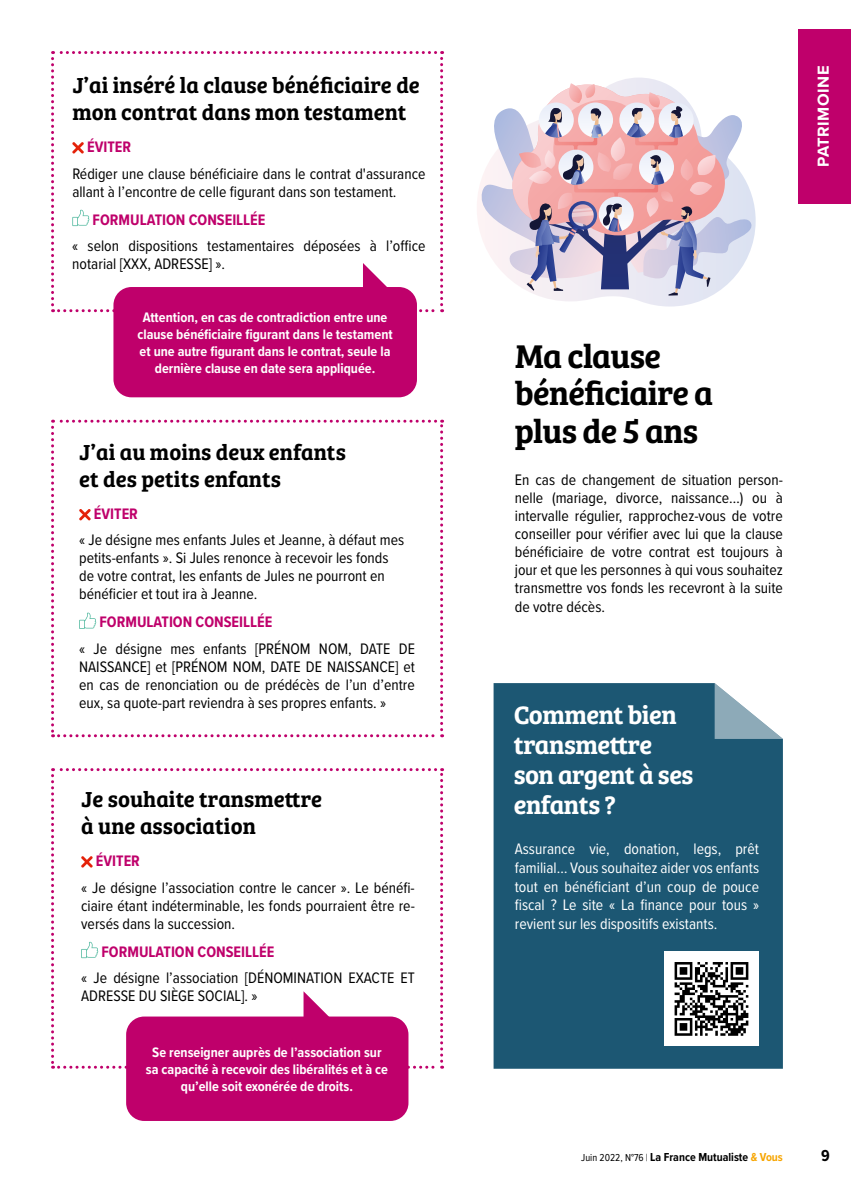
<style>
.page{position:relative;width:851px;height:1191px;background:#fff}
.page>*{position:absolute;margin:0;border:0;box-sizing:border-box;transform-origin:0 0}
.t1{font:34.05px/37.5px "Bree Serif Sb";letter-spacing:-.02em;color:#000}
.t2{font:26.25px/30px "Bree Serif Sb";letter-spacing:-.02em;color:#fff}
.t3{font:22.5px/27px "Bree Serif Sb";color:#000}
.t4{font:700 16.5px "Proxima Nova";letter-spacing:.035em;color:#fff}
.t5{font:700 16.5px "Proxima Nova Cond";color:#000}
.t6{font:15.75px/18px "Proxima Nova Cond";color:#000}
.t7{font:15.75px/18.9px "Proxima Nova Cond";color:#fff;text-align:justify}
.t8{font:700 15.75px "Proxima Nova Cond";color:#bf006b}
.t9{font:700 14.25px/17.1px "Proxima Nova Cond";color:#fff;text-align:center}
.t10{font:700 12px "Proxima Nova Cond";color:#000}
.s1{font-weight:400;font-size:10.5px}
.s2{font-weight:300;font-size:10.5px}
.s3{color:#f7a500}
</style>
<div class="page">
<div style="left:126px;top:1016px;width:282px;height:105px;background:#bf006b;border-radius:18px"></div>
<svg style="left:51px;top:768px;width:392px;height:300px"></svg>
<svg style="left:51px;top:51px;width:392px;height:261px"></svg>
<div style="left:113px;top:287px;width:304px;height:110px;background:#bf006b;border-radius:18px"></div>
<svg style="left:51px;top:420px;width:392px;height:317px"></svg>
<div style="left:493px;top:683px;width:289px;height:385px;background:#1c5773"></div>
<svg style="left:714px;top:683px;width:68px;height:56px"></svg>
<div style="left:664px;top:951px;width:94px;height:95px;background:#fff"></div>
<svg style="left:674px;top:962px;width:74px;height:73px"></svg>
<svg style="left:541px;top:78px;width:214px;height:228px"></svg>
<svg style="left:477px;top:83px;width:276px;height:213px"></svg>
<div style="left:798px;top:29px;width:52px;height:175px;background:#bf006b"></div>
<h3 class="t3" style="left:72px;top:71px;width:349px">J’ai inséré la clause bénéficiaire de mon contrat dans mon testament</h3>
<p class="t8" style="left:87px;top:135px;width:45px">ÉVITER</p>
<p class="t6" style="left:72px;top:164px;width:354px">Rédiger une clause bénéficiaire dans le contrat d'assurance allant à l’encontre de celle figurant dans son testament.</p>
<p class="t8" style="left:93px;top:208px;width:174px">FORMULATION CONSEILLÉE</p>
<p class="t6" style="left:72px;top:236px;width:354px">« selon dispositions testamentaires déposées à l’office notarial [XXX, ADRESSE] ».</p>
<p class="t9" style="left:137px;top:308px;width:257px">Attention, en cas de contradiction entre une clause bénéficiaire figurant dans le testament et une autre figurant dans le contrat, seule la dernière clause en date sera appliquée.</p>
<h3 class="t3" style="left:79px;top:437px;width:268px">J’ai au moins deux enfants et des petits enfants</h3>
<p class="t8" style="left:94px;top:502px;width:45px">ÉVITER</p>
<p class="t6" style="left:79px;top:530px;width:326px">« Je désigne mes enfants Jules et Jeanne, à défaut mes petits-enfants ». Si Jules renonce à recevoir les fonds de votre contrat, les enfants de Jules ne pourront en bénéficier et tout ira à Jeanne.</p>
<p class="t8" style="left:99px;top:610px;width:174px">FORMULATION CONSEILLÉE</p>
<p class="t6" style="left:79px;top:639px;width:337px;text-align:justify">« Je désigne mes enfants [PRÉNOM NOM, DATE DE NAISSANCE] et [PRÉNOM NOM, DATE DE NAISSANCE] et en cas de renonciation ou de prédécès de l’un d’entre eux, sa quote-part reviendra à ses propres enfants. »</p>
<h3 class="t3" style="left:81px;top:784px;width:242px">Je souhaite transmettre à une association</h3>
<p class="t8" style="left:96px;top:849px;width:45px">ÉVITER</p>
<p class="t6" style="left:81px;top:877px;width:335px;text-align:justify">« Je désigne l’association contre le cancer ». Le bénéfi&shy;ciaire étant indéterminable, les fonds pourraient être re&shy;versés dans la succession.</p>
<p class="t8" style="left:101px;top:939px;width:174px">FORMULATION CONSEILLÉE</p>
<p class="t6" style="left:81px;top:968px;width:335px">« Je désigne l’association [DÉNOMINATION EXACTE ET<br>ADRESSE DU SIÈGE SOCIAL]. »</p>
<p class="t9" style="left:146px;top:1043px;width:243px">Se renseigner auprès de l’association sur sa capacité à recevoir des libéralités et à ce qu’elle soit exonérée de droits.</p>
<p class="t4" style="left:810px;top:167px;width:103px;rotate:-90deg">PATRIMOINE</p>
<h1 class="t1" style="left:514px;top:335px;width:200px">Ma clause bénéficiaire a plus de 5 ans</h1>
<p class="t6" style="left:514px;top:470px;width:269px;text-align:justify">En cas de changement de situation person&shy;nelle (mariage, divorce, naissance…) ou à intervalle régulier, rapprochez-vous de votre conseiller pour vérifier avec lui que la clause bénéficiaire de votre contrat est toujours à jour et que les personnes à qui vous souhaitez transmettre vos fonds les recevront à la suite de votre décès.</p>
<h2 class="t2" style="left:513px;top:698px;width:181px">Comment bien transmettre son argent à ses enfants ?</h2>
<p class="t7" style="left:514px;top:838px;width:246px">Assurance vie, donation, legs, prêt familial… Vous souhaitez aider vos enfants tout en bénéficiant d’un coup de pouce fiscal ? Le site « La finance pour tous » revient sur les dispositifs existants.</p>
<p class="t10" style="left:581px;top:1148px;width:203px"><span class="s1">Juin 2022, N°76</span> <span class="s2">|</span> La France Mutualiste <span class="s3">&amp; Vous</span></p>
<p class="t5" style="left:820px;top:1143px;width:10px">9</p>
</div>
